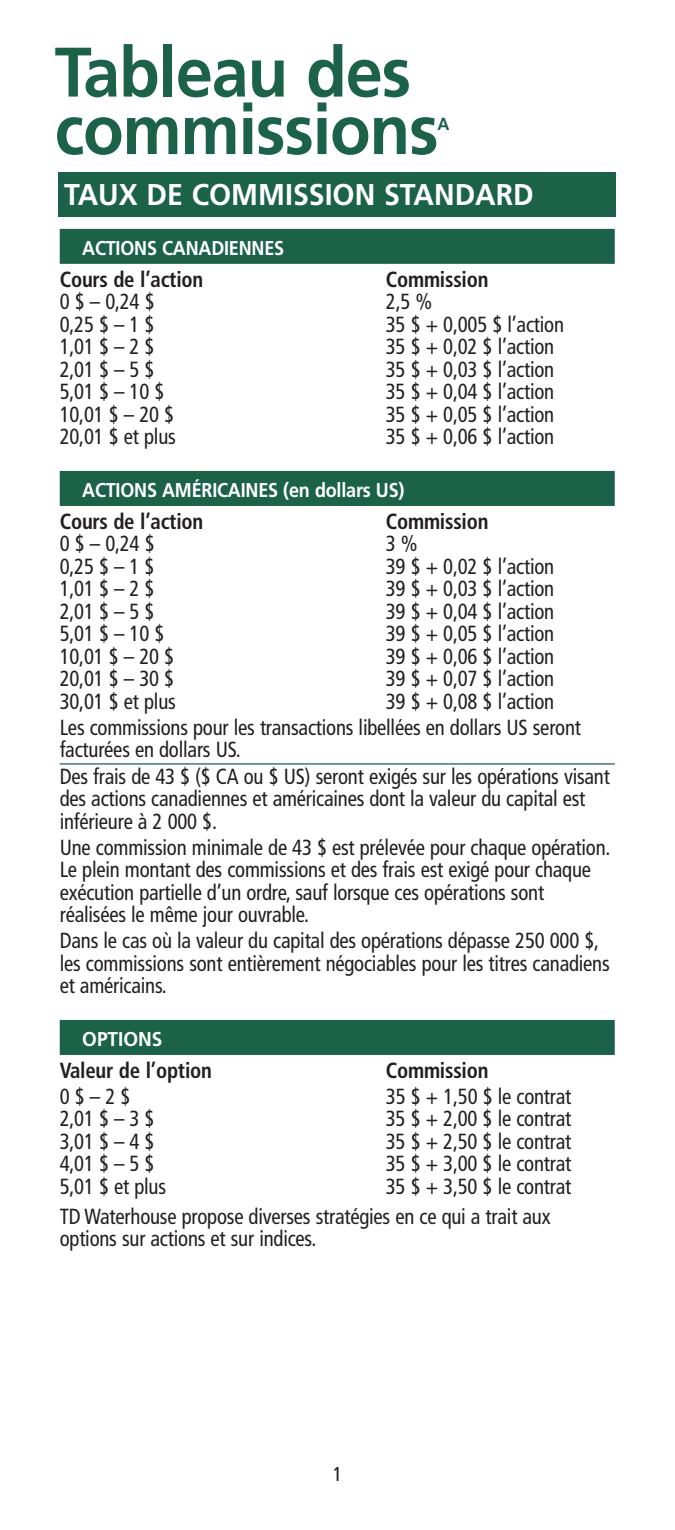
<style>
.page{position:relative;width:675px;height:1530px;background:#fff}
.page>*{position:absolute;margin:0;border:0;box-sizing:border-box;transform-origin:0 0}
.t1{font:700 70px/57.5px "Frutiger";letter-spacing:-.015em;color:#1b6249;scale:.95 1}
.t2{font:700 30px "Frutiger";color:#fff;scale:.95 1}
.t3{font:condensed 22px/22.5px "Frutiger";letter-spacing:-.01em;color:#231f20;scale:.95 1}
.t4{font:700 condensed 22px "Frutiger";letter-spacing:-.01em;color:#231f20;scale:.95 1}
.t5{font:700 20px "Frutiger";letter-spacing:-.01em;color:#fff;scale:.9 1}
.t6{font:700 20px "Frutiger";letter-spacing:-.01em;color:#fff;scale:.95 1}
.t7{font:condensed 20px "Frutiger";color:#231f20}
.t8{font:700 17.5px "Frutiger";color:#1b6249;scale:.95 1}
</style>
<div class="page">
<div style="left:60px;top:229px;width:555px;height:35px;background:#1b6249"></div>
<div style="left:60px;top:471px;width:555px;height:35px;background:#1b6249"></div>
<hr style="left:60px;top:763px;width:555px;height:2px;background:#1b6249">
<div style="left:60px;top:1020px;width:555px;height:35px;background:#1b6249"></div>
<div style="left:58px;top:172px;width:558px;height:45px;background:#1b6249"></div>
<h1 class="t1" style="left:55px;top:49px;width:406px">Tableau des commissions</h1>
<p class="t8" style="left:438px;top:117px;width:14px">A</p>
<h2 class="t2" style="left:64px;top:183px;width:496px">TAUX DE COMMISSION STANDARD</h2>
<p class="t5" style="left:82px;top:240px;width:226px">ACTIONS CANADIENNES</p>
<p class="t4" style="left:60px;top:270px;width:153px">Cours de l’action</p>
<p class="t4" style="left:386px;top:270px;width:110px">Commission</p>
<p class="t3" style="left:60px;top:292px;width:101px">0 $ – 0,24 $</p>
<p class="t3" style="left:386px;top:292px;width:50px">2,5 %</p>
<p class="t3" style="left:60px;top:315px;width:101px">0,25 $ – 1 $</p>
<p class="t3" style="left:386px;top:315px;width:189px">35 $ + 0,005 $ l’action</p>
<p class="t3" style="left:60px;top:337px;width:101px">1,01 $ – 2 $</p>
<p class="t3" style="left:386px;top:337px;width:179px">35 $ + 0,02 $ l’action</p>
<p class="t3" style="left:60px;top:360px;width:101px">2,01 $ – 5 $</p>
<p class="t3" style="left:386px;top:360px;width:179px">35 $ + 0,03 $ l’action</p>
<p class="t3" style="left:60px;top:382px;width:112px">5,01 $ – 10 $</p>
<p class="t3" style="left:386px;top:382px;width:179px">35 $ + 0,04 $ l’action</p>
<p class="t3" style="left:60px;top:405px;width:122px">10,01 $ – 20 $</p>
<p class="t3" style="left:386px;top:405px;width:179px">35 $ + 0,05 $ l’action</p>
<p class="t3" style="left:60px;top:427px;width:124px">20,01 $ et plus</p>
<p class="t3" style="left:386px;top:427px;width:179px">35 $ + 0,06 $ l’action</p>
<p class="t5" style="left:82px;top:482px;width:360px">ACTIONS AMÉRICAINES (en dollars US)</p>
<p class="t4" style="left:60px;top:512px;width:153px">Cours de l’action</p>
<p class="t4" style="left:386px;top:512px;width:110px">Commission</p>
<p class="t3" style="left:60px;top:534px;width:101px">0 $ – 0,24 $</p>
<p class="t3" style="left:386px;top:534px;width:35px">3 %</p>
<p class="t3" style="left:60px;top:557px;width:101px">0,25 $ – 1 $</p>
<p class="t3" style="left:386px;top:557px;width:179px">39 $ + 0,02 $ l’action</p>
<p class="t3" style="left:60px;top:579px;width:101px">1,01 $ – 2 $</p>
<p class="t3" style="left:386px;top:579px;width:179px">39 $ + 0,03 $ l’action</p>
<p class="t3" style="left:60px;top:602px;width:101px">2,01 $ – 5 $</p>
<p class="t3" style="left:386px;top:602px;width:179px">39 $ + 0,04 $ l’action</p>
<p class="t3" style="left:60px;top:624px;width:112px">5,01 $ – 10 $</p>
<p class="t3" style="left:386px;top:624px;width:179px">39 $ + 0,05 $ l’action</p>
<p class="t3" style="left:60px;top:647px;width:122px">10,01 $ – 20 $</p>
<p class="t3" style="left:386px;top:647px;width:179px">39 $ + 0,06 $ l’action</p>
<p class="t3" style="left:60px;top:669px;width:122px">20,01 $ – 30 $</p>
<p class="t3" style="left:386px;top:669px;width:179px">39 $ + 0,07 $ l’action</p>
<p class="t3" style="left:60px;top:692px;width:124px">30,01 $ et plus</p>
<p class="t3" style="left:60px;top:690px;width:550px;line-height:26px;text-indent:326px">39 $ + 0,08 $ l’action<br>Les commissions pour les transactions libellées en dollars US seront</p>
<p class="t3" style="left:60px;top:739px;width:581px;line-height:26px">facturées en dollars US.<br>Des frais de 43 $ ($ CA ou $ US) seront exigés sur les opérations visant</p>
<p class="t3" style="left:60px;top:789px;width:555px">des actions canadiennes et américaines dont la valeur du capital est inférieure à 2 000 $.</p>
<p class="t3" style="left:60px;top:838px;width:581px">Une commission minimale de 43 $ est prélevée pour chaque opération.<br>Le plein montant des commissions et des frais est exigé pour chaque exécution partielle d’un ordre, sauf lorsque ces opérations sont réalisées le même jour ouvrable.</p>
<p class="t3" style="left:60px;top:931px;width:580px">Dans le cas où la valeur du capital des opérations dépasse 250 000 $, les commissions sont entièrement négociables pour les titres canadiens et américains.</p>
<p class="t6" style="left:82px;top:1031px;width:86px">OPTIONS</p>
<p class="t4" style="left:60px;top:1061px;width:162px">Valeur de l’option</p>
<p class="t4" style="left:386px;top:1061px;width:110px">Commission</p>
<p class="t3" style="left:60px;top:1087px;width:76px">0$–2$</p>
<p class="t3" style="left:386px;top:1087px;width:197px">35 $ + 1,50 $ le contrat</p>
<p class="t3" style="left:60px;top:1109px;width:101px">2,01 $ – 3 $</p>
<p class="t3" style="left:386px;top:1109px;width:197px">35 $ + 2,00 $ le contrat</p>
<p class="t3" style="left:60px;top:1132px;width:101px">3,01 $ – 4 $</p>
<p class="t3" style="left:386px;top:1132px;width:197px">35 $ + 2,50 $ le contrat</p>
<p class="t3" style="left:60px;top:1154px;width:101px">4,01 $ – 5 $</p>
<p class="t3" style="left:386px;top:1154px;width:197px">35 $ + 3,00 $ le contrat</p>
<p class="t3" style="left:60px;top:1177px;width:113px">5,01 $ et plus</p>
<p class="t3" style="left:60px;top:1173px;width:540px;line-height:29.8px;text-indent:326px">35 $ + 3,50 $ le contrat<br>TD Waterhouse propose diverses stratégies en ce qui a trait aux</p>
<p class="t3" style="left:60px;top:1229px;width:272px">options sur actions et sur indices.</p>
<p class="t7" style="left:333px;top:1466px;width:11px">1</p>
</div>
